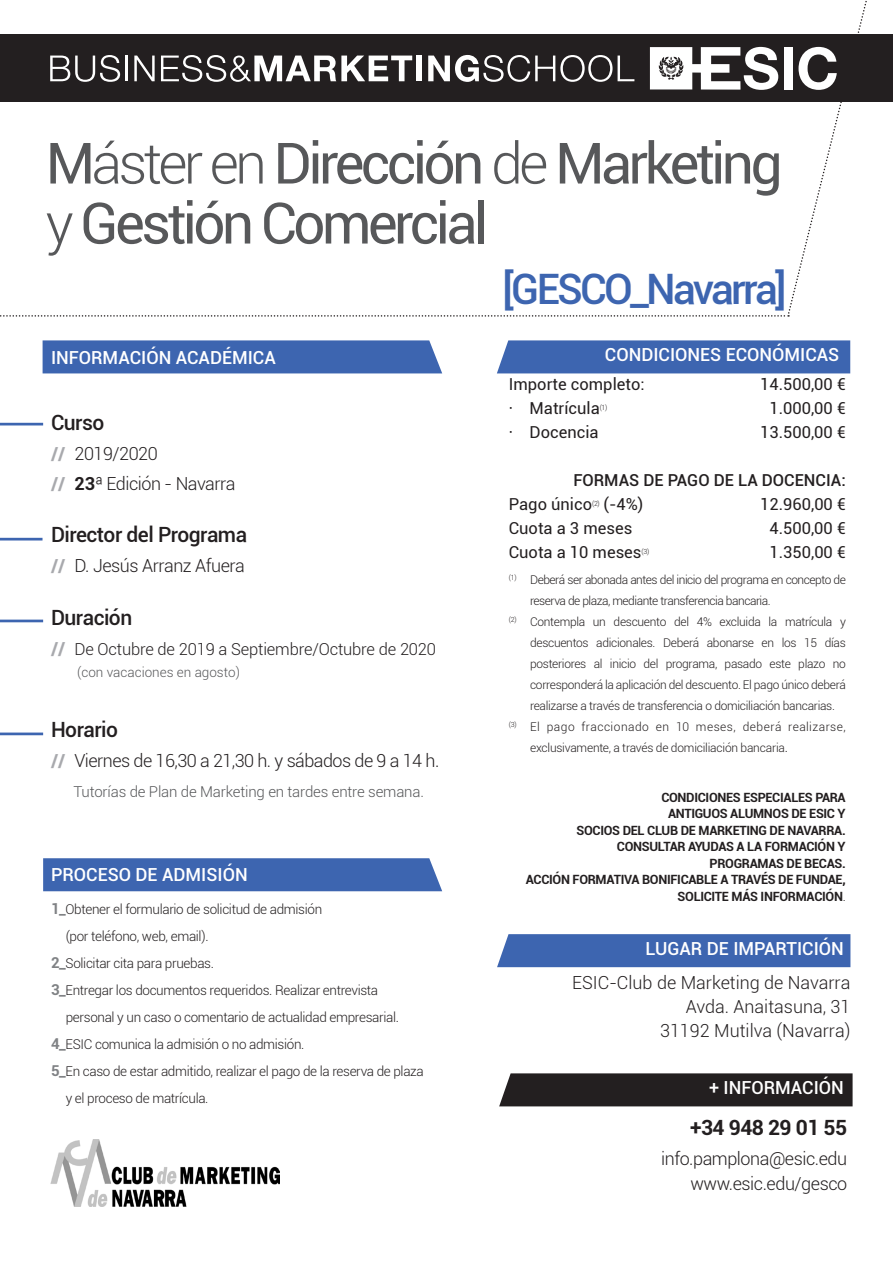
<style>
.page{position:relative;width:893px;height:1263px;background:#fff}
.page>*{position:absolute;margin:0;border:0;box-sizing:border-box;transform-origin:0 0}
.t1{font:57px "Roboto";letter-spacing:-.065em;color:#57585a}
.t2{font:500 42px "Roboto";letter-spacing:-.065em;color:#3d65b0}
.t3{font:500 21px "Roboto";letter-spacing:-.025em;color:#231f20}
.t4{font:700 21px "Roboto";letter-spacing:-.025em;color:#231f20}
.t5{font:300 18px "Roboto";letter-spacing:-.025em;color:#231f20}
.t6{font:500 18px "Roboto";color:#fff}
.t7{font:300 18px "Roboto";color:#231f20}
.t8{font:16.5px "Roboto";color:#231f20}
.t9{font:300 16.5px "Roboto";letter-spacing:-.01em;color:#231f20}
.t10{font:500 16.5px "Roboto";color:#231f20}
.t11{font:300 15px "Roboto";letter-spacing:-.01em;color:#57585a}
.t12{font:300 13.5px "Roboto";letter-spacing:-.025em;color:#231f20}
.t13{font:300 13.5px "Roboto";color:#57585a}
.t14{font:700 12.75px/16.5px "Roboto";letter-spacing:-.025em;color:#231f20;text-align:right}
.t15{font:300 12px/21px "Roboto";letter-spacing:-.025em;color:#231f20}
.t16{font:300 7.05px "Roboto";color:#231f20}
.s1{font-weight:300}
.s2{font-weight:700;color:#a8a9ad}
.s3{font-weight:700}
.s4{font-weight:700;font-size:18px;color:#a8a9ad}
.s5{font-weight:700;font-size:15px;color:#808285}
.s6{font-size:13.5px}
</style>
<div class="page">
<div style="left:0;top:35px;width:893px;height:67px;background:#231f20"></div>
<svg style="left:0;top:1px;width:873px;height:316px"></svg>
<hr style="left:0;top:423px;width:43px;height:2px;background:#3d65b0">
<hr style="left:0;top:620px;width:43px;height:2px;background:#3d65b0">
<hr style="left:0;top:732px;width:43px;height:3px;background:#3d65b0">
<div style="left:497px;top:340px;width:353px;height:33px;background:#3d65b0"></div>
<div style="left:499px;top:1073px;width:354px;height:33px;background:#231f20"></div>
<div style="left:43px;top:858px;width:399px;height:33px;background:#3d65b0"></div>
<div style="left:43px;top:340px;width:399px;height:33px;background:#3d65b0"></div>
<div style="left:497px;top:934px;width:353px;height:33px;background:#3d65b0"></div>
<hr style="left:0;top:538px;width:43px;height:2px;background:#3d65b0">
<img style="left:50px;top:1140px;width:229px;height:66px">
<p class="t1" style="left:46px;top:123px;width:738px">M<span class="s1">áster en</span> Dirección <span class="s1">de</span> Marketing</p>
<p class="t1" style="left:46px;top:183px;width:444px"><span class="s1">y</span> Gestión Comercial</p>
<p class="t2" style="left:502px;top:259px;width:286px">[GESCO_Navarra]</p>
<p class="t6" style="left:51px;top:344px;width:226px">INFORMACIÓN ACADÉMICA</p>
<p class="t3" style="left:51px;top:407px;width:55px">Curso</p>
<p class="t5" style="left:51px;top:441px;width:108px"><span class="s2">//</span> 2019/2020</p>
<p class="t5" style="left:51px;top:471px;width:186px"><span class="s2">//</span> <span class="s3">23</span>ª Edición - Navarra</p>
<p class="t3" style="left:51px;top:520px;width:198px">Director del Programa</p>
<p class="t5" style="left:51px;top:553px;width:195px"><span class="s2">//</span> D. Jesús Arranz Afuera</p>
<p class="t3" style="left:51px;top:602px;width:83px">Duración</p>
<p class="t9" style="left:51px;top:637px;width:387px"><span class="s4">//</span> De Octubre de 2019 a Septiembre/Octubre de 2020</p>
<p class="t13" style="left:77px;top:663px;width:164px">(con vacaciones en agosto)</p>
<p class="t3" style="left:51px;top:715px;width:69px">Horario</p>
<p class="t5" style="left:51px;top:748px;width:390px"><span class="s2">//</span> Viernes de 16,30 a 21,30 h. y sábados de 9 a 14 h.</p>
<p class="t11" style="left:73px;top:781px;width:352px">Tutorías de Plan de Marketing en tardes entre semana.</p>
<p class="t6" style="left:51px;top:861px;width:198px">PROCESO DE ADMISIÓN</p>
<p class="t12" style="left:51px;top:900px;width:273px"><span class="s5">1_</span>Obtener el formulario de solicitud de admisión</p>
<p class="t12" style="left:66px;top:927px;width:144px">(por teléfono, web, email).</p>
<p class="t12" style="left:51px;top:954px;width:165px"><span class="s5">2_</span>Solicitar cita para pruebas.</p>
<p class="t12" style="left:51px;top:981px;width:329px"><span class="s5">3_</span>Entregar los documentos requeridos. Realizar entrevista</p>
<p class="t12" style="left:66px;top:1008px;width:335px">personal y un caso o comentario de actualidad empresarial.</p>
<p class="t12" style="left:51px;top:1035px;width:255px"><span class="s5">4_</span>ESIC comunica la admisión o no admisión.</p>
<p class="t12" style="left:51px;top:1062px;width:374px"><span class="s5">5_</span>En caso de estar admitido, realizar el pago de la reserva de plaza</p>
<p class="t12" style="left:66px;top:1089px;width:144px">y el proceso de matrícula.</p>
<p class="t6" style="left:605px;top:342px;width:236px">CONDICIONES ECONÓMICAS</p>
<p class="t8" style="left:509px;top:372px;width:137px">Importe completo:</p>
<p class="t8" style="left:760px;top:372px;width:87px">14.500,00 €</p>
<p class="t8" style="left:509px;top:396px;width:92px">· Matrícula</p>
<p class="t16" style="left:600px;top:402px;width:9px">(1)</p>
<p class="t8" style="left:769px;top:396px;width:78px">1.000,00 €</p>
<p class="t8" style="left:509px;top:420px;width:91px">· Docencia</p>
<p class="t8" style="left:760px;top:420px;width:87px">13.500,00 €</p>
<p class="t10" style="left:573px;top:468px;width:274px">FORMAS DE PAGO DE LA DOCENCIA:</p>
<p class="t8" style="left:509px;top:492px;width:85px">Pago único</p>
<p class="t16" style="left:592px;top:498px;width:9px">(2)</p>
<p class="t8" style="left:604px;top:492px;width:41px">(-4%)</p>
<p class="t8" style="left:760px;top:492px;width:87px">12.960,00 €</p>
<p class="t8" style="left:509px;top:516px;width:125px">Cuota a 3 meses</p>
<p class="t8" style="left:769px;top:516px;width:78px">4.500,00 €</p>
<p class="t8" style="left:509px;top:540px;width:134px">Cuota a 10 meses</p>
<p class="t16" style="left:642px;top:546px;width:9px">(3)</p>
<p class="t8" style="left:769px;top:540px;width:78px">1.350,00 €</p>
<p class="t15" style="left:530px;top:569px;width:317px;text-indent:-21px"><sup>(1)</sup> Deberá ser abonada antes del inicio del programa en concepto de reserva de plaza, mediante transferencia bancaria.</p>
<p class="t15" style="left:530px;top:611px;width:317px;text-align:justify;text-indent:-21px"><sup>(2)</sup> Contempla un descuento del 4% excluida la matrícula y descuentos adicionales. Deberá abonarse en los 15 días posteriores al inicio del programa, pasado este plazo no corresponderá la aplicación del descuento. El pago único deberá realizarse a través de transferencia o domiciliación bancarias.</p>
<p class="t15" style="left:530px;top:716px;width:317px;text-indent:-21px"><sup>(3)</sup> El pago fraccionado en 10 meses, deberá realizarse, exclusivamente, a través de domiciliación bancaria<span class="s6">.</span></p>
<p class="t14" style="left:661px;top:788px;width:186px">CONDICIONES ESPECIALES PARA</p>
<p class="t14" style="left:668px;top:805px;width:179px">ANTIGUOS ALUMNOS DE ESIC Y</p>
<p class="t14" style="left:577px;top:821px;width:271px">SOCIOS DEL CLUB DE MARKETING DE NAVARRA.</p>
<p class="t14" style="left:617px;top:838px;width:230px">CONSULTAR AYUDAS A LA FORMACIÓN Y</p>
<p class="t14" style="left:710px;top:854px;width:138px">PROGRAMAS DE BECAS.</p>
<p class="t14" style="left:526px;top:871px;width:321px">ACCIÓN FORMATIVA BONIFICABLE A TRAVÉS DE FUNDAE,<br>SOLICITE MÁS INFORMACIÓN<span class="s1">.</span></p>
<p class="t6" style="left:645px;top:935px;width:200px">LUGAR DE IMPARTICIÓN</p>
<p class="t7" style="left:572px;top:970px;width:280px">ESIC-Club de Marketing de Navarra</p>
<p class="t7" style="left:686px;top:994px;width:166px">Avda. Anaitasuna, 31</p>
<p class="t7" style="left:660px;top:1018px;width:192px">31192 Mutilva (Navarra)</p>
<p class="t6" style="left:709px;top:1075px;width:136px">+ INFORMACIÓN</p>
<p class="t4" style="left:690px;top:1113px;width:159px">+34 948 29 01 55</p>
<p class="t5" style="left:661px;top:1146px;width:188px">info.pamplona@esic.edu</p>
<p class="t5" style="left:690px;top:1171px;width:158px">www.esic.edu/gesco</p>
</div>
